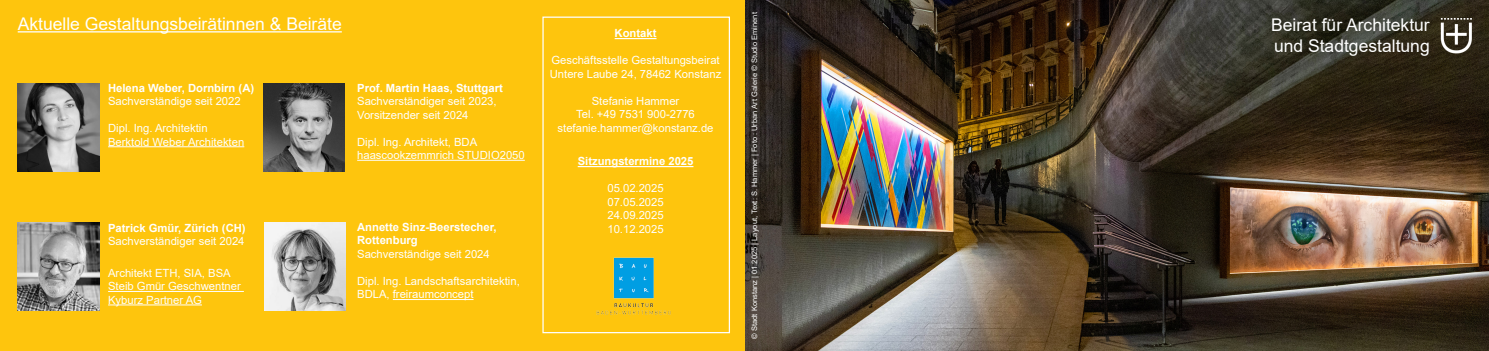
<style>
.page{position:relative;width:1489px;height:351px;background:#fff}
.page>*{position:absolute;margin:0;border:0;box-sizing:border-box;transform-origin:0 0}
.t1{font:17.5px "Arial";color:#fff}
.t2{font:11.25px "Arial";color:#fff}
.t3{font:700 11.25px "Arial";color:#fff}
.t4{font:7.5px "Arial";color:#fff}
</style>
<div class="page">
<img style="left:744px;top:0;width:744px;height:351px">
<img style="left:1436px;top:18px;width:34px;height:49px">
<div style="left:0;top:0;width:744px;height:351px;background:#fec50d"></div>
<img style="left:18px;top:83px;width:81px;height:88px">
<img style="left:18px;top:222px;width:81px;height:89px">
<img style="left:263px;top:83px;width:82px;height:88px">
<img style="left:264px;top:222px;width:81px;height:89px">
<div style="left:542px;top:17px;width:188px;height:316px;border:1px solid #fff"></div>
<hr style="left:18px;top:31px;width:324px;height:1px;background:#fff">
<hr style="left:357px;top:160px;width:168px;height:1px;background:#fff">
<hr style="left:393px;top:299px;width:80px;height:1px;background:#fff">
<hr style="left:108px;top:146px;width:136px;height:1px;background:#fff">
<hr style="left:108px;top:291px;width:136px;height:1px;background:#fff">
<hr style="left:108px;top:304px;width:94px;height:1px;background:#fff">
<hr style="left:577px;top:166px;width:116px;height:1px;background:#fff">
<hr style="left:614px;top:38px;width:42px;height:1px;background:#fff">
<img style="left:596px;top:257px;width:75px;height:58px">
<p class="t1" style="left:18px;top:12px;width:325px">Aktuelle Gestaltungsbeirätinnen &amp; Beiräte</p>
<p class="t3" style="left:108px;top:80px;width:148px">Helena Weber, Dornbirn (A)</p>
<p class="t2" style="left:108px;top:93px;width:134px">Sachverständige seit 2022</p>
<p class="t2" style="left:108px;top:120px;width:101px">Dipl. Ing. Architektin</p>
<p class="t2" style="left:108px;top:134px;width:138px">Berktold Weber Architekten</p>
<p class="t3" style="left:357px;top:80px;width:147px">Prof. Martin Haas, Stuttgart</p>
<p class="t2" style="left:357px;top:93px;width:141px">Sachverständiger seit 2023,</p>
<p class="t2" style="left:357px;top:107px;width:113px">Vorsitzender seit 2024</p>
<p class="t2" style="left:357px;top:134px;width:122px">Dipl. Ing. Architekt, BDA</p>
<p class="t2" style="left:357px;top:147px;width:169px">haascookzemmrich STUDIO2050</p>
<p class="t3" style="left:108px;top:220px;width:139px">Patrick Gmür, Zürich (CH)</p>
<p class="t2" style="left:108px;top:233px;width:138px">Sachverständiger seit 2024</p>
<p class="t2" style="left:108px;top:265px;width:124px">Architekt ETH, SIA, BSA</p>
<p class="t2" style="left:108px;top:278px;width:134px">Steib Gmür Geschwentner</p>
<p class="t2" style="left:108px;top:292px;width:95px">Kyburz Partner AG</p>
<p class="t3" style="left:357px;top:219px;width:141px">Annette Sinz-Beerstecher,</p>
<p class="t3" style="left:357px;top:232px;width:62px">Rottenburg</p>
<p class="t2" style="left:357px;top:246px;width:134px">Sachverständige seit 2024</p>
<p class="t2" style="left:357px;top:273px;width:164px">Dipl. Ing. Landschaftsarchitektin,</p>
<p class="t2" style="left:357px;top:286px;width:118px">BDLA, freiraumconcept</p>
<p class="t3" style="left:614px;top:25px;width:43px">Kontakt</p>
<p class="t2" style="left:551px;top:53px;width:170px">Geschäftsstelle Gestaltungsbeirat</p>
<p class="t2" style="left:550px;top:66px;width:173px">Untere Laube 24, 78462 Konstanz</p>
<p class="t2" style="left:591px;top:93px;width:89px">Stefanie Hammer</p>
<p class="t2" style="left:576px;top:107px;width:120px">Tel. +49 7531 900-2776</p>
<p class="t2" style="left:557px;top:120px;width:157px">stefanie.hammer@konstanz.de</p>
<p class="t3" style="left:577px;top:153px;width:117px">Sitzungstermine 2025</p>
<p class="t2" style="left:607px;top:181px;width:58px">05.02.2025</p>
<p class="t2" style="left:607px;top:194px;width:58px">07.05.2025</p>
<p class="t2" style="left:607px;top:208px;width:58px">24.09.2025</p>
<p class="t2" style="left:607px;top:221px;width:58px">10.12.2025</p>
<p class="t4" style="left:749px;top:338px;width:328px;rotate:-90deg">© Stadt Konstanz | 01.2025 | Layout, Text: S. Hammer | Foto : Urban Art Galerie © Studio Eminent</p>
<p class="t1" style="left:1270px;top:13px;width:160px">Beirat für Architektur</p>
<p class="t1" style="left:1273px;top:34px;width:157px">und Stadtgestaltung</p>
</div>
